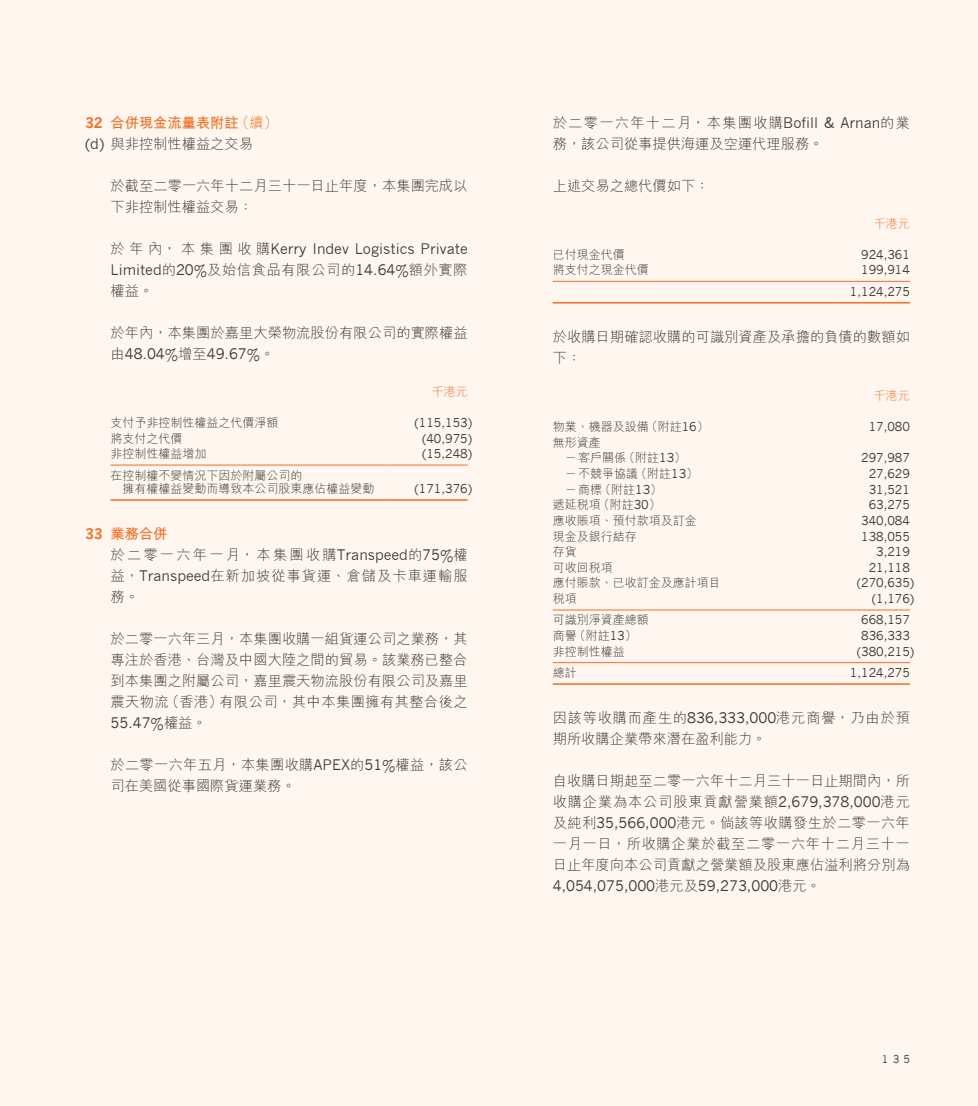
<style>
.page{position:relative;width:978px;height:1106px;background:#fff}
.page>*{position:absolute;margin:0;border:0;box-sizing:border-box;transform-origin:0 0}
.t1{font:300 14.25px/21px "M Hei HK";letter-spacing:.005em;color:#3e3835}
.t2{font:14.25px/21px "News Gothic";color:#3e3835}
.t3{font:300 14.25px/21px "M Hei HK";letter-spacing:.07em;color:#3e3835}
.t4{font:300 14.25px/21px "M Hei HK";letter-spacing:.055em;color:#3e3835}
.t5{font:300 12px/15.6px "M Hei HK";color:#3e3835}
.t6{font:12px/21.5px "News Gothic";color:#3e3835;text-align:right}
.t7{font:300 12px "M Hei HK";color:#f36e21}
.t8{font:10.5px "News Gothic";color:#3e3835}
.s1{font-family:"News Gothic";font-weight:700;color:#f36e21}
.s2{font-weight:700;color:#f36e21}
.s3{color:#f36e21}
.s4{font-family:"News Gothic";font-weight:400}
.s5{font-family:"M Hei HK";font-weight:300}
</style>
<div class="page">
<hr style="left:0;top:0;width:1px;height:1106px;background:#fef6ef">
<div style="left:1px;top:0;width:977px;height:1106px;background:#fef6ef"></div>
<hr style="left:553px;top:281px;width:280px;height:1px;background:#f36e21">
<hr style="left:833px;top:281px;width:77px;height:1px;background:#f36e21">
<hr style="left:553px;top:302px;width:280px;height:1px;background:#f36e21">
<hr style="left:833px;top:302px;width:77px;height:1px;background:#f36e21">
<hr style="left:553px;top:609px;width:280px;height:1px;background:#f36e21">
<hr style="left:833px;top:609px;width:77px;height:1px;background:#f36e21">
<hr style="left:553px;top:662px;width:280px;height:1px;background:#f36e21">
<hr style="left:833px;top:662px;width:77px;height:1px;background:#f36e21">
<hr style="left:553px;top:683px;width:280px;height:2px;background:#f36e21">
<hr style="left:833px;top:683px;width:77px;height:2px;background:#f36e21">
<hr style="left:111px;top:464px;width:280px;height:1px;background:#f36e21">
<hr style="left:391px;top:464px;width:77px;height:1px;background:#f36e21">
<hr style="left:111px;top:499px;width:280px;height:2px;background:#f36e21">
<hr style="left:391px;top:499px;width:77px;height:2px;background:#f36e21">
<p class="t1" style="left:85px;top:111px;width:194px"><span class="s1">32</span> <span class="s2">合併現金流量表附註</span><span class="s3">（續）</span><span class="s4">(d)</span> 與非控制性權益之交易</p>
<p class="t1" style="left:111px;top:174px;width:359px">於截至二零一六年十二月三十一日止年度，本集團完成以下非控制性權益交易：</p>
<p class="t2" style="left:111px;top:238px;width:359px"><span class="s5">於年內，本集團收購</span>Kerry Indev Logistics Private<br>Limited<span class="s5">的</span>20%<span class="s5">及始信食品有限公司的</span>14.64%<span class="s5">額外實際</span></p>
<p class="t1" style="left:111px;top:279px;width:44px">權益。</p>
<p class="t1" style="left:111px;top:321px;width:359px">於年內，本集團於嘉里大榮物流股份有限公司的實際權益</p>
<p class="t2" style="left:111px;top:343px;width:165px"><span class="s5">由</span>48.04%<span class="s5">增至</span>49.67%<span class="s5">。</span></p>
<p class="t7" style="left:432px;top:383px;width:37px">千港元</p>
<p class="t5" style="left:111px;top:414px;width:169px">支付予非控制性權益之代價淨額</p>
<p class="t6" style="left:415px;top:412px;width:59px">(115,153)</p>
<p class="t5" style="left:111px;top:430px;width:73px">將支付之代價</p>
<p class="t6" style="left:422px;top:427px;width:52px">(40,975)</p>
<p class="t5" style="left:111px;top:445px;width:97px">非控制性權益增加</p>
<p class="t6" style="left:422px;top:443px;width:52px">(15,248)</p>
<p class="t5" style="left:123px;top:468px;width:253px;line-height:13.5px;text-indent:-12px">在控制權不變情況下因於附屬公司的<br>擁有權權益變動而導致本公司股東應佔權益變動</p>
<p class="t6" style="left:415px;top:478px;width:59px">(171,376)</p>
<p class="t3" style="left:111px;top:523px;width:359px;text-indent:-26px"><span class="s1">33</span> <span class="s2">業務合併<br></span>於二零一六年一月，本集團收購<span class="s4">Transpeed</span>的<span class="s4">75%</span>權益，<span class="s4">Transpeed</span>在新加坡從事貨運、倉儲及卡車運輸服務。</p>
<p class="t1" style="left:111px;top:628px;width:359px;text-align:justify">於二零一六年三月，本集團收購一組貨運公司之業務，其專注於香港、台灣及中國大陸之間的貿易。該業務已整合到本集團之附屬公司，嘉里震天物流股份有限公司及嘉里震天物流（香港）有限公司，其中本集團擁有其整合後之</p>
<p class="t2" style="left:111px;top:712px;width:98px">55.47%<span class="s5">權益。</span></p>
<p class="t1" style="left:111px;top:754px;width:359px">於二零一六年五月，本集團收購<span class="s4">APEX</span>的<span class="s4">51%</span>權益，該公司在美國從事國際貨運業務。</p>
<p class="t1" style="left:553px;top:111px;width:359px">於二零一六年十二月，本集團收購<span class="s4">Bofill &amp; Arnan</span>的業務，該公司從事提供海運及空運代理服務。</p>
<p class="t1" style="left:553px;top:174px;width:158px">上述交易之總代價如下：</p>
<p class="t7" style="left:874px;top:215px;width:37px">千港元</p>
<p class="t5" style="left:553px;top:246px;width:73px">已付現金代價</p>
<p class="t6" style="left:861px;top:244px;width:50px">924,361</p>
<p class="t5" style="left:553px;top:262px;width:97px">將支付之現金代價</p>
<p class="t6" style="left:850px;top:259px;width:62px">199,914<br>1,124,275</p>
<p class="t1" style="left:553px;top:326px;width:359px">於收購日期確認收購的可識別資產及承擔的負債的數額如下：</p>
<p class="t7" style="left:874px;top:387px;width:37px">千港元</p>
<p class="t5" style="left:553px;top:418px;width:157px">物業、機器及設備（附註<span class="s4">16</span>）</p>
<p class="t6" style="left:869px;top:416px;width:43px">17,080</p>
<p class="t5" style="left:565px;top:434px;width:123px;text-indent:-12px">無形資產<br>－客戶關係（附註<span class="s4">13</span>）</p>
<p class="t6" style="left:861px;top:447px;width:50px">297,987</p>
<p class="t5" style="left:565px;top:465px;width:135px">－不競爭協議（附註<span class="s4">13</span>）</p>
<p class="t6" style="left:869px;top:463px;width:43px">27,629</p>
<p class="t5" style="left:565px;top:481px;width:99px">－商標（附註<span class="s4">13</span>）</p>
<p class="t6" style="left:869px;top:478px;width:43px">31,521</p>
<p class="t5" style="left:553px;top:496px;width:109px">遞延稅項（附註<span class="s4">30</span>）</p>
<p class="t6" style="left:869px;top:494px;width:43px">63,275</p>
<p class="t5" style="left:553px;top:512px;width:145px">應收賬項、預付款項及訂金</p>
<p class="t6" style="left:861px;top:510px;width:50px">340,084</p>
<p class="t5" style="left:553px;top:528px;width:85px">現金及銀行結存</p>
<p class="t6" style="left:861px;top:525px;width:50px">138,055</p>
<p class="t5" style="left:553px;top:543px;width:25px">存貨</p>
<p class="t6" style="left:876px;top:541px;width:35px">3,219</p>
<p class="t5" style="left:553px;top:559px;width:61px">可收回稅項</p>
<p class="t6" style="left:869px;top:556px;width:43px">21,118</p>
<p class="t5" style="left:553px;top:575px;width:169px">應付賬款、已收訂金及應計項目</p>
<p class="t6" style="left:857px;top:572px;width:59px">(270,635)</p>
<p class="t5" style="left:553px;top:590px;width:25px">稅項</p>
<p class="t6" style="left:872px;top:588px;width:44px">(1,176)</p>
<p class="t5" style="left:553px;top:612px;width:97px">可識別淨資產總額</p>
<p class="t6" style="left:861px;top:609px;width:50px">668,157</p>
<p class="t5" style="left:553px;top:627px;width:85px">商譽（附註<span class="s4">13</span>）</p>
<p class="t6" style="left:861px;top:625px;width:50px">836,333</p>
<p class="t5" style="left:553px;top:643px;width:73px">非控制性權益</p>
<p class="t6" style="left:857px;top:640px;width:59px">(380,215)</p>
<p class="t5" style="left:553px;top:664px;width:25px">總計</p>
<p class="t6" style="left:850px;top:662px;width:62px">1,124,275</p>
<p class="t4" style="left:553px;top:707px;width:359px">因該等收購而產生的<span class="s4">836,333,000</span>港元商譽，乃由於預期所收購企業帶來潛在盈利能力。</p>
<p class="t1" style="left:553px;top:770px;width:359px;text-align:justify">自收購日期起至二零一六年十二月三十一日止期間內，所收購企業為本公司股東貢獻營業額<span class="s4">2,679,378,000</span>港元及純利<span class="s4">35,566,000</span>港元。倘該等收購發生於二零一六年一月一日，所收購企業於截至二零一六年十二月三十一日止年度向本公司貢獻之營業額及股東應佔溢利將分別為</p>
<p class="t2" style="left:553px;top:875px;width:270px">4,054,075,000<span class="s5">港元及</span>59,273,000<span class="s5">港元。</span></p>
<p class="t8" style="left:882px;top:1052px;width:30px">135</p>
</div>
